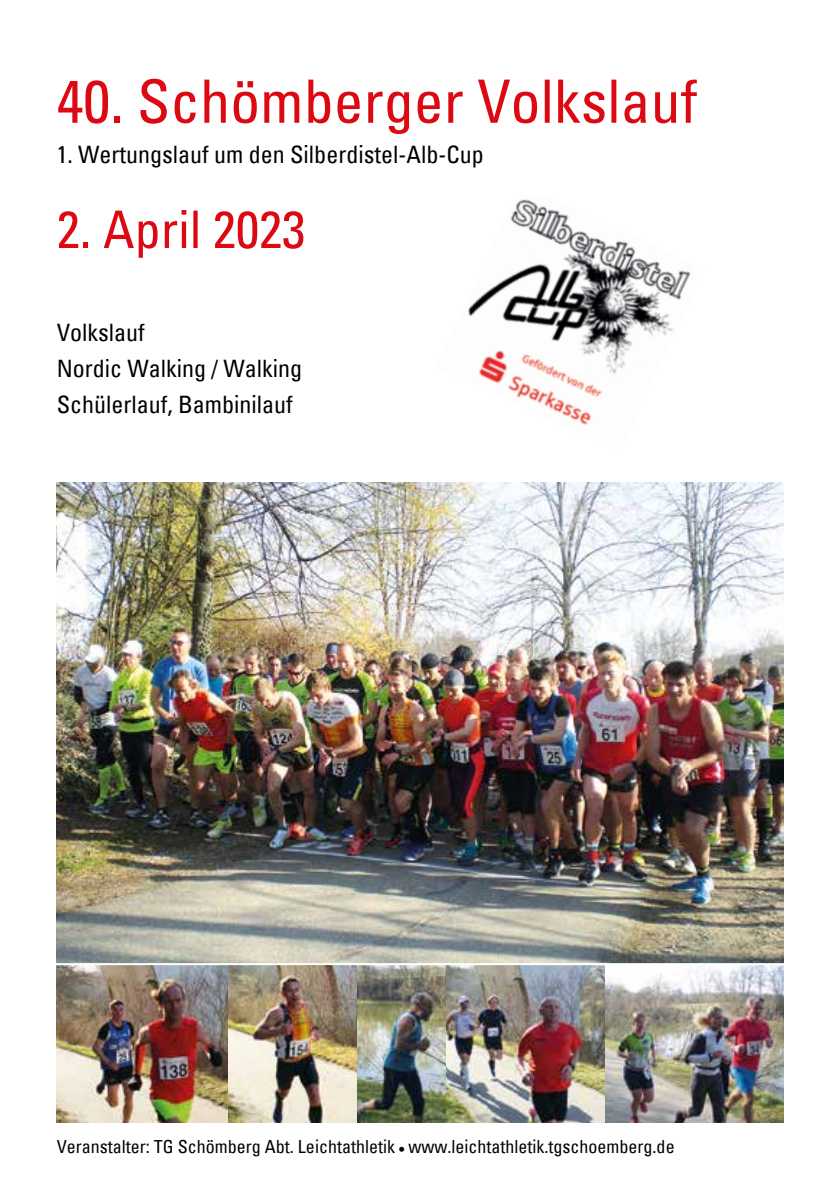
<style>
.page{position:relative;width:840px;height:1191px;background:#fff}
.page>*{position:absolute;margin:0;border:0;box-sizing:border-box;transform-origin:0 0}
.t1{font:condensed 60px "Univers";color:#dc0812}
.t2{font:condensed 52px "Univers";color:#dc0812}
.t3{font:condensed 24px/36px "Univers";color:#000}
.t4{font:condensed 18px "Univers";color:#000}
</style>
<div class="page">
<img style="left:467px;top:199px;width:224px;height:227px">
<img style="left:57px;top:482px;width:725px;height:481px">
<img style="left:57px;top:965px;width:389px;height:158px">
<img style="left:446px;top:965px;width:336px;height:158px">
<h1 class="t1" style="left:57px;top:62px;width:641px">40. Schömberger Volkslauf</h1>
<p class="t3" style="left:57px;top:136px;width:428px">1. Wertungslauf um den Silberdistel-Alb-Cup</p>
<h2 class="t2" style="left:57px;top:195px;width:250px">2. April 2023</h2>
<p class="t3" style="left:57px;top:314px;width:247px">Volkslauf<br>Nordic Walking / Walking<br>Schülerlauf, Bambinilauf</p>
<p class="t4" style="left:57px;top:1134px;width:619px">Veranstalter: TG Schömberg Abt. Leichtathletik <sub>•</sub> www.leichtathletik.tgschoemberg.de</p>
</div>
